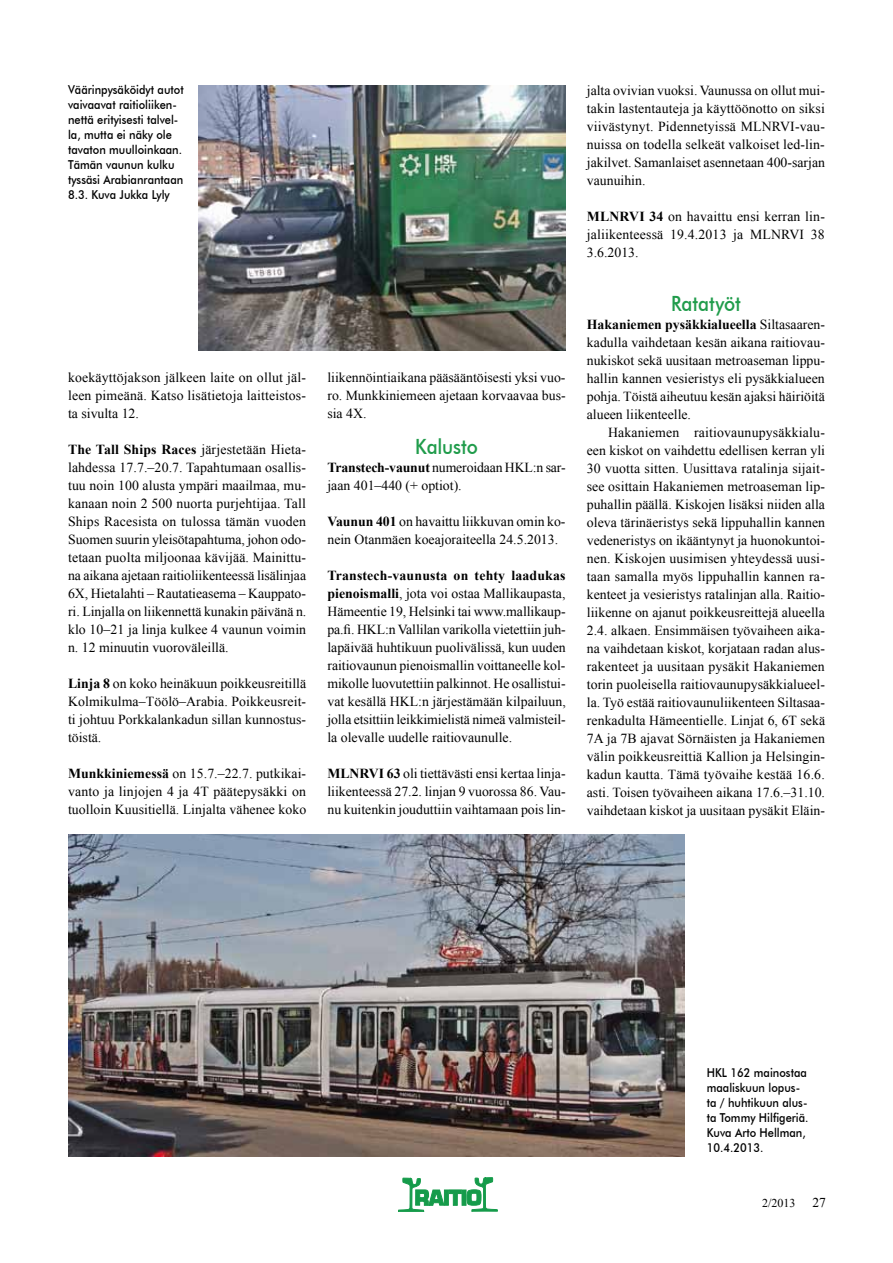
<style>
.page{position:relative;width:893px;height:1263px;background:#fff}
.page>*{position:absolute;margin:0;border:0;box-sizing:border-box;transform-origin:0 0}
.t1{font:500 21px "Futura BT";letter-spacing:-.005em;color:#209c4b;scale:.9 1}
.t2{font:13.8px/18px "Times New Roman";color:#000;text-align:justify}
.t3{font:500 12.3px/15px "Futura BT";color:#000;scale:.9 1}
.t4{font:12px "Times New Roman";color:#000}
.s1{font-weight:700}
.s2{font-size:13.5px}
</style>
<div class="page">
<img style="left:199px;top:85px;width:367px;height:265px">
<img style="left:68px;top:834px;width:616px;height:322px">
<svg style="left:398px;top:1177px;width:99px;height:35px"></svg>
<p class="t3" style="left:68px;top:82px;width:130px">Väärinpysäköidyt autot vaivaavat raitioliiken&shy;nettä erityisesti talvel&shy;la, mutta ei näky ole tavaton muulloinkaan.<br>Tämän vaunun kulku tyssäsi Arabianrantaan<br>8.3. Kuva Jukka Lyly</p>
<p class="t2" style="left:68px;top:368px;width:240px">koekäyttöjakson jälkeen laite on ollut jäl&shy;leen pimeänä. Katso lisätietoja laitteistos&shy;ta sivulta 12.</p>
<p class="t2" style="left:68px;top:440px;width:240px"><span class="s1">The Tall Ships Races</span> järjestetään Hieta&shy;lahdessa 17.7.–20.7. Tapahtumaan osallis&shy;tuu noin 100 alusta ympäri maailmaa, mu&shy;kanaan noin 2 500 nuorta purjehtijaa. Tall Ships Racesista on tulossa tämän vuoden Suomen suurin yleisötapahtuma, johon odo&shy;tetaan puolta miljoonaa kävijää. Mainittu&shy;na aikana ajetaan raitioliikenteessä lisälinjaa 6X, Hietalahti – Rautatieasema – Kauppato&shy;ri. Linjalla on liikennettä kunakin päivänä n. klo 10–21 ja linja kulkee 4 vaunun voimin n. 12 minuutin vuoroväleillä.</p>
<p class="t2" style="left:68px;top:674px;width:240px"><span class="s1">Linja 8</span> on koko heinäkuun poikkeusreitillä Kolmikulma–Töölö–Arabia. Poikkeusreit&shy;ti johtuu Porkkalankadun sillan kunnostus&shy;töistä.</p>
<p class="t2" style="left:68px;top:764px;width:240px"><span class="s1">Munkkiniemessä</span> on 15.7.–22.7. putkikai&shy;vanto ja linjojen 4 ja 4T päätepysäkki on tuolloin Kuusitiellä. Linjalta vähenee koko</p>
<p class="t2" style="left:327px;top:368px;width:240px">liikennöintiaikana pääsääntöisesti yksi vuo&shy;ro. Munkkiniemeen ajetaan korvaavaa bus&shy;sia 4X.</p>
<h1 class="t1" style="left:415px;top:433px;width:71px">Kalusto</h1>
<p class="t2" style="left:327px;top:458px;width:240px"><span class="s1">Transtech-vaunut</span> numeroidaan HKL:n sar&shy;jaan 401–440 (+ optiot).</p>
<p class="t2" style="left:327px;top:512px;width:240px"><span class="s1">Vaunun 401</span> on havaittu liikkuvan omin ko&shy;nein Otanmäen koeajoraiteella 24.5.2013.</p>
<p class="t2" style="left:327px;top:566px;width:240px"><span class="s1">Transtech-vaunusta on tehty laadukas pienoismalli</span>, jota voi ostaa Mallikaupasta, Hämeentie 19, Helsinki tai www.mallikaup&shy;pa.fi. HKL:n Vallilan varikolla vietettiin juh&shy;lapäivää huhtikuun puolivälissä, kun uuden raitiovaunun pienoismallin voittaneelle kol&shy;mikolle luovutettiin palkinnot. He osallistui&shy;vat kesällä HKL:n järjestämään kilpailuun, jolla etsittiin leikkimielistä nimeä valmisteil&shy;la olevalle uudelle raitiovaunulle.</p>
<p class="t2" style="left:327px;top:764px;width:240px"><span class="s1">MLNRVI 63</span> oli tiettävästi ensi kertaa linja&shy;liikenteessä 27.2. linjan 9 vuorossa 86. Vau&shy;nu kuitenkin jouduttiin vaihtamaan pois lin-</p>
<p class="t2" style="left:587px;top:81px;width:240px">jalta ovivian vuoksi. Vaunussa on ollut mui&shy;takin lastentauteja ja käyttöönotto on siksi viivästynyt. Pidennetyissä MLNRVI-vau&shy;nuissa on todella selkeät valkoiset led-lin&shy;jakilvet. Samanlaiset asennetaan 400-sarjan vaunuihin.</p>
<p class="t2" style="left:587px;top:207px;width:240px"><span class="s1">MLNRVI 34</span> on havaittu ensi kerran lin&shy;jaliikenteessä 19.4.2013 ja MLNRVI 38<br>3.6.2013.</p>
<h1 class="t1" style="left:671px;top:290px;width:79px">Ratatyöt</h1>
<p class="t2" style="left:587px;top:315px;width:240px"><span class="s1">Hakaniemen pysäkkialueella</span> Siltasaaren&shy;kadulla vaihdetaan kesän aikana raitiovau&shy;nukiskot sekä uusitaan metroaseman lippu&shy;hallin kannen vesieristys eli pysäkkialueen pohja. Töistä aiheutuu kesän ajaksi häiriöitä alueen liikenteelle.</p>
<p class="t2" style="left:587px;top:423px;width:240px;text-indent:21px">Hakaniemen raitiovaunupysäkkialu&shy;een kiskot on vaihdettu edellisen kerran yli 30 vuotta sitten. Uusittava ratalinja sijait&shy;see osittain Hakaniemen metroaseman lip&shy;puhallin päällä. Kiskojen lisäksi niiden alla oleva tärinäeristys sekä lippuhallin kannen vedeneristys on ikääntynyt ja huonokuntoi&shy;nen. Kiskojen uusimisen yhteydessä uusi&shy;taan samalla myös lippuhallin kannen ra&shy;kenteet ja vesieristys ratalinjan alla. Raitio&shy;liikenne on ajanut poikkeusreittejä alueella 2.4. alkaen. Ensimmäisen työvaiheen aika&shy;na vaihdetaan kiskot, korjataan radan alus&shy;rakenteet ja uusitaan pysäkit Hakaniemen torin puoleisella raitiovaunupysäkkialueel&shy;la. Työ estää raitiovaunuliikenteen Siltasaa&shy;renkadulta Hämeentielle. Linjat 6, 6T sekä 7A ja 7B ajavat Sörnäisten ja Hakaniemen välin poikkeusreittiä Kallion ja Helsingin&shy;kadun kautta. Tämä työvaihe kestää 16.6. asti. Toisen työvaiheen aikana 17.6.–31.10. vaihdetaan kiskot ja uusitaan pysäkit Eläin-</p>
<p class="t3" style="left:707px;top:1065px;width:115px">H KL 162 mainostaa maaliskuun lopus&shy;ta / huhtikuun alus&shy;ta Tommy H ilfigeriä.<br>Kuva Arto Hellman,<br>10.4.2013.</p>
<p class="t4" style="left:762px;top:1195px;width:65px">2/2013 <span class="s2">27</span></p>
</div>
